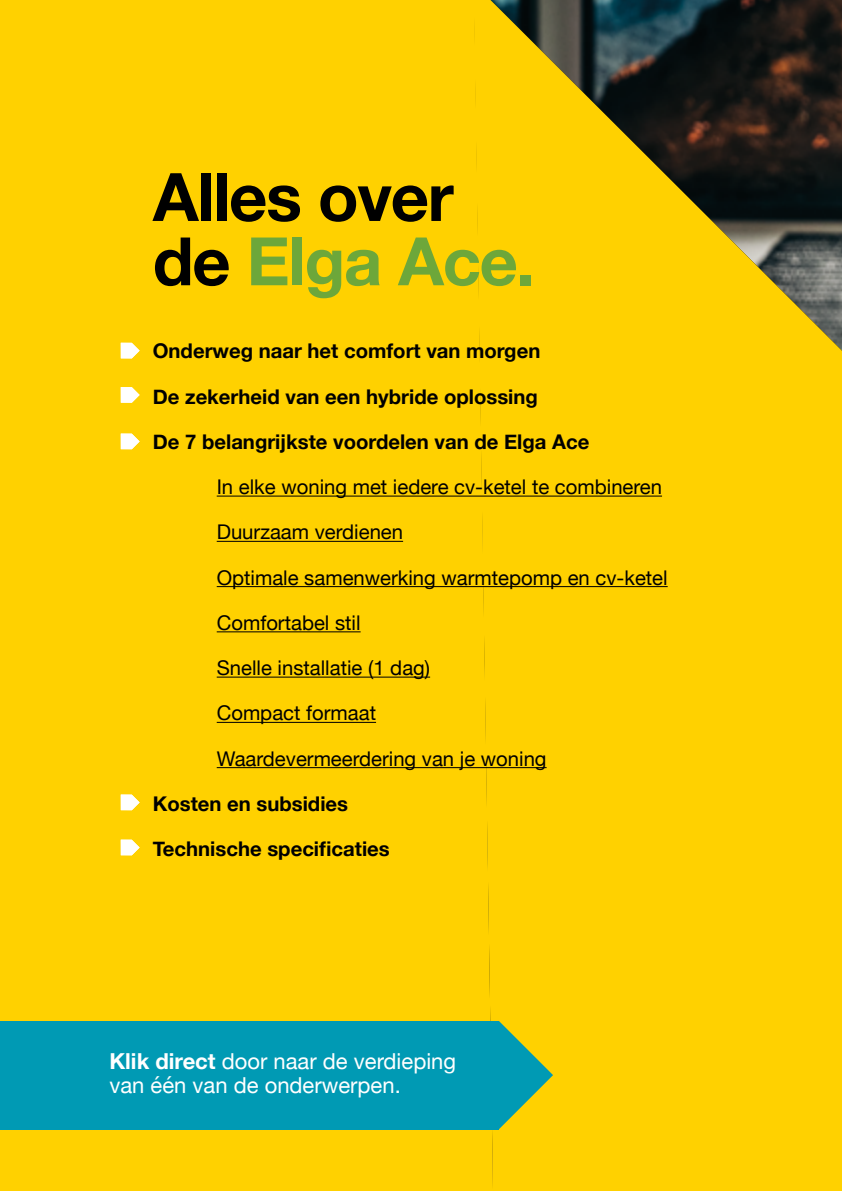
<style>
.page{position:relative;width:842px;height:1191px;background:#fff}
.page>*{position:absolute;margin:0;border:0;box-sizing:border-box;transform-origin:0 0}
.t1{font:700 66.8px/64.2px "Helvetica Neue";letter-spacing:-.02em;color:#000}
.t2{font:22px/24px "Helvetica Neue";color:#fff}
.t3{font:20.2px "Helvetica Neue";color:#000}
.t4{font:700 20.2px "Helvetica Neue";color:#000}
.s1{color:#6da73a}
.s2{font-weight:700}
</style>
<div class="page">
<div style="left:0;top:0;width:474px;height:1191px;background:#ffd100"></div>
<svg style="left:474px;top:0;width:368px;height:1191px;background:#e0b905"></svg>
<div style="left:0;top:1020px;width:499px;height:109px;background:#009ab4"></div>
<svg style="left:499px;top:1021px;width:54px;height:108px;background:#7fb55a"></svg>
<svg style="left:121px;top:343px;width:19px;height:15px"></svg>
<svg style="left:121px;top:387px;width:19px;height:16px"></svg>
<svg style="left:121px;top:433px;width:19px;height:16px"></svg>
<hr style="left:217px;top:495px;width:445px;height:1px;background:#000">
<hr style="left:217px;top:541px;width:186px;height:1px;background:#000">
<hr style="left:217px;top:586px;width:451px;height:1px;background:#000">
<hr style="left:217px;top:631px;width:144px;height:1px;background:#000">
<hr style="left:217px;top:676px;width:213px;height:1px;background:#000">
<hr style="left:217px;top:722px;width:159px;height:1px;background:#000">
<hr style="left:217px;top:767px;width:330px;height:1px;background:#000">
<svg style="left:121px;top:794px;width:19px;height:16px"></svg>
<svg style="left:121px;top:839px;width:19px;height:16px"></svg>
<h1 class="t1" style="left:153px;top:167px;width:384px">Alles over de <span class="s1">Elga Ace.</span></h1>
<p class="t4" style="left:153px;top:335px;width:389px">Onderweg naar het comfort van morgen</p>
<p class="t4" style="left:153px;top:380px;width:387px">De zekerheid van een hybride oplossing</p>
<p class="t4" style="left:153px;top:426px;width:438px">De 7 belangrijkste voordelen van de Elga Ace</p>
<p class="t3" style="left:217px;top:472px;width:447px">In elke woning met iedere cv-ketel te combineren</p>
<p class="t3" style="left:217px;top:517px;width:188px">Duurzaam verdienen</p>
<p class="t3" style="left:217px;top:563px;width:452px">Optimale samenwerking warmtepomp en cv-ketel</p>
<p class="t3" style="left:217px;top:608px;width:145px">Comfortabel stil</p>
<p class="t3" style="left:217px;top:653px;width:215px">Snelle installatie (1 dag)</p>
<p class="t3" style="left:217px;top:698px;width:161px">Compact formaat</p>
<p class="t3" style="left:217px;top:744px;width:331px">Waardevermeerdering van je woning</p>
<p class="t4" style="left:153px;top:788px;width:197px">Kosten en subsidies</p>
<p class="t4" style="left:153px;top:833px;width:238px">Technische specificaties</p>
<p class="t2" style="left:109px;top:1050px;width:348px"><span class="s2">Klik direct</span> door naar de verdieping van één van de onderwerpen.</p>
</div>
